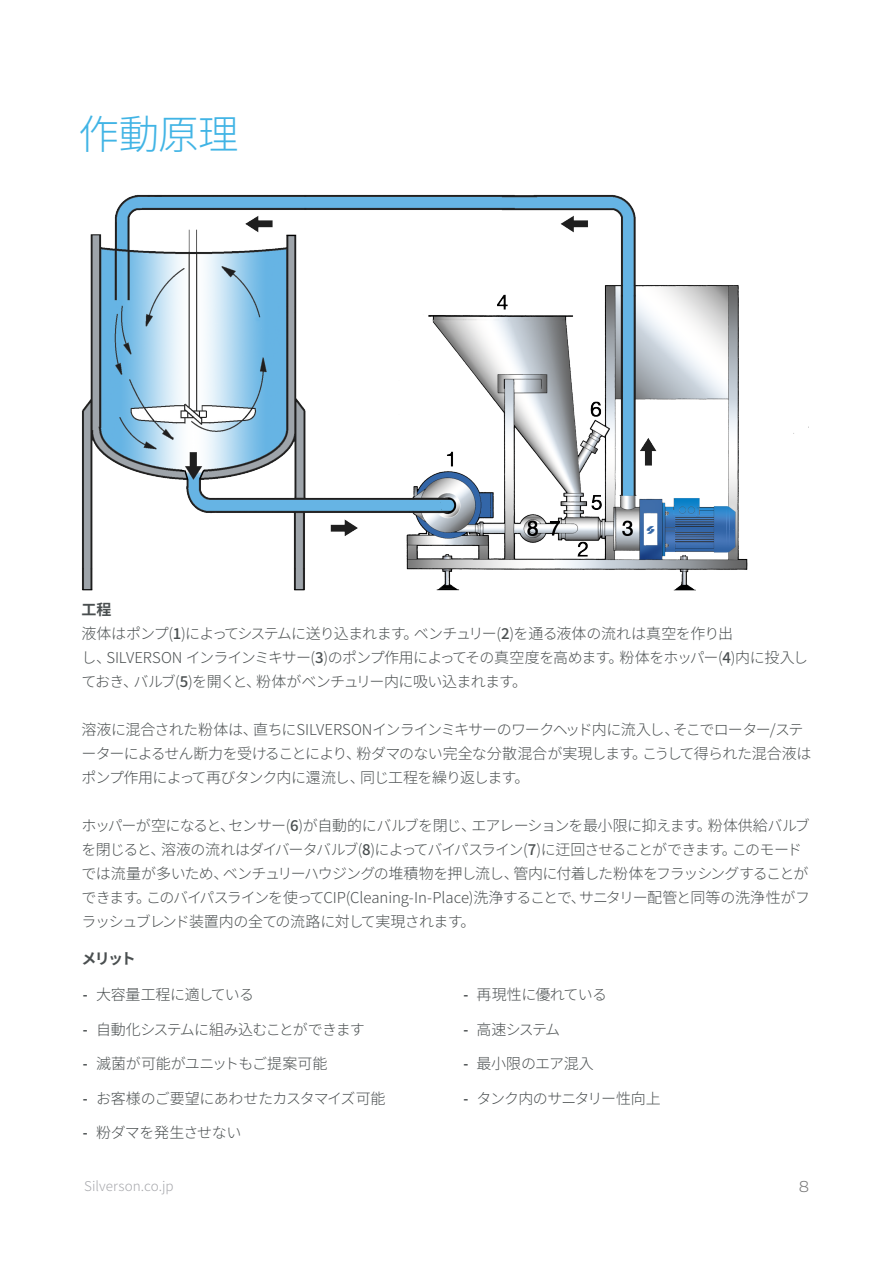
<style>
.page{position:relative;width:893px;height:1263px;background:#fff}
.page>*{position:absolute;margin:0;border:0;box-sizing:border-box;transform-origin:0 0}
.t1{font:300 40.5px "Source Han Sans JP";color:#41b4e5}
.Intro_Body_copy_with{font:300 15px/24px "Source Han Sans JP";letter-spacing:-.05em;color:#4a4f50}
.Intro_Body_copy_with-2{font:300 15px "Source Han Sans JP";letter-spacing:-.025em;color:#4a4f50}
.Intro_Body_copy_with-3{font:300 15px "Source Han Sans JP";letter-spacing:-.03em;color:#4a4f50}
.Intro_Body_copy_with-4{font:300 15px "Source Han Sans JP";letter-spacing:-.02em;color:#4a4f50}
.Intro_Body_copy_with-5{font:700 15px "Source Han Sans JP";letter-spacing:-.11em;color:#4a4f50}
.t2{font:300 15px "Encode Sans Expanded";color:#747474}
.t3{font:300 13.5px "Source Han Sans JP";letter-spacing:.005em;color:#a8a9ad}
.s1{font-weight:500}
.s2{font-family:"Helvetica";font-weight:400}
</style>
<div class="page">
<img style="left:82px;top:194px;width:712px;height:397px">
<p class="t1" style="left:79px;top:111px;width:162px">作動原理</p>
<p class="Intro_Body_copy_with-5" style="left:81px;top:601px;width:32px">工程</p>
<p class="Intro_Body_copy_with" style="left:81px;top:622px;width:728px">液体はポンプ(<span class="s1">1</span>)によってシステムに送り込まれます。ベンチュリー(<span class="s1">2</span>)を通る液体の流れは真空を作り出<br>し、SILVERSON インラインミキサー(<span class="s1">3</span>)のポンプ作用によってその真空度を高めます。粉体をホッパー(<span class="s1">4</span>)内に投入しておき、バルブ(<span class="s1">5</span>)を開くと、粉体がベンチュリー内に吸い込まれます。</p>
<p class="Intro_Body_copy_with" style="left:81px;top:718px;width:732px">溶液に混合された粉体は、直ちにSILVERSONインラインミキサーのワークヘッド内に流入し、そこでローター/ステーターによるせん断力を受けることにより、粉ダマのない完全な分散混合が実現します。こうして得られた混合液はポンプ作用によって再びタンク内に還流し、同じ工程を繰り返します。</p>
<p class="Intro_Body_copy_with" style="left:81px;top:814px;width:730px">ホッパーが空になると、センサー(<span class="s1">6</span>)が自動的にバルブを閉じ、エアレーションを最小限に抑えます。粉体供給バルブを閉じると、溶液の流れはダイバータバルブ(<span class="s1">8</span>)によってバイパスライン(<span class="s1">7</span>)に迂回させることができます。このモードでは流量が多いため、ベンチュリーハウジングの堆積物を押し流し、管内に付着した粉体をフラッシングすることができます。このバイパスラインを使ってCIP(Cleaning-In-Place)洗浄することで、サニタリー配管と同等の洗浄性がフラッシュブレンド装置内の全ての流路に対して実現されます。</p>
<p class="Intro_Body_copy_with-5" style="left:81px;top:950px;width:56px">メリット</p>
<p class="Intro_Body_copy_with-2" style="left:83px;top:986px;width:173px"><span class="s2">-</span> 大容量工程に適している</p>
<p class="Intro_Body_copy_with" style="left:83px;top:1017px;width:283px"><span class="s2">-</span> 自動化システムに組み込むことができます</p>
<p class="Intro_Body_copy_with-4" style="left:83px;top:1055px;width:246px"><span class="s2">-</span> 滅菌が可能がユニットもご提案可能</p>
<p class="Intro_Body_copy_with-2" style="left:83px;top:1090px;width:304px"><span class="s2">-</span> お客様のご要望にあわせたカスタマイズ可能</p>
<p class="Intro_Body_copy_with-3" style="left:83px;top:1124px;width:160px"><span class="s2">-</span> 粉ダマを発生させない</p>
<p class="Intro_Body_copy_with" style="left:463px;top:983px;width:145px"><span class="s2">-</span> 再現性に優れている</p>
<p class="Intro_Body_copy_with" style="left:463px;top:1017px;width:98px"><span class="s2">-</span> 高速システム</p>
<p class="Intro_Body_copy_with-3" style="left:463px;top:1055px;width:132px"><span class="s2">-</span> 最小限のエア混入</p>
<p class="Intro_Body_copy_with" style="left:463px;top:1086px;width:199px"><span class="s2">-</span> タンク内のサニタリー性向上</p>
<p class="t3" style="left:84px;top:1179px;width:91px">Silverson.co.jp</p>
<p class="t2" style="left:799px;top:1176px;width:12px">8</p>
</div>
